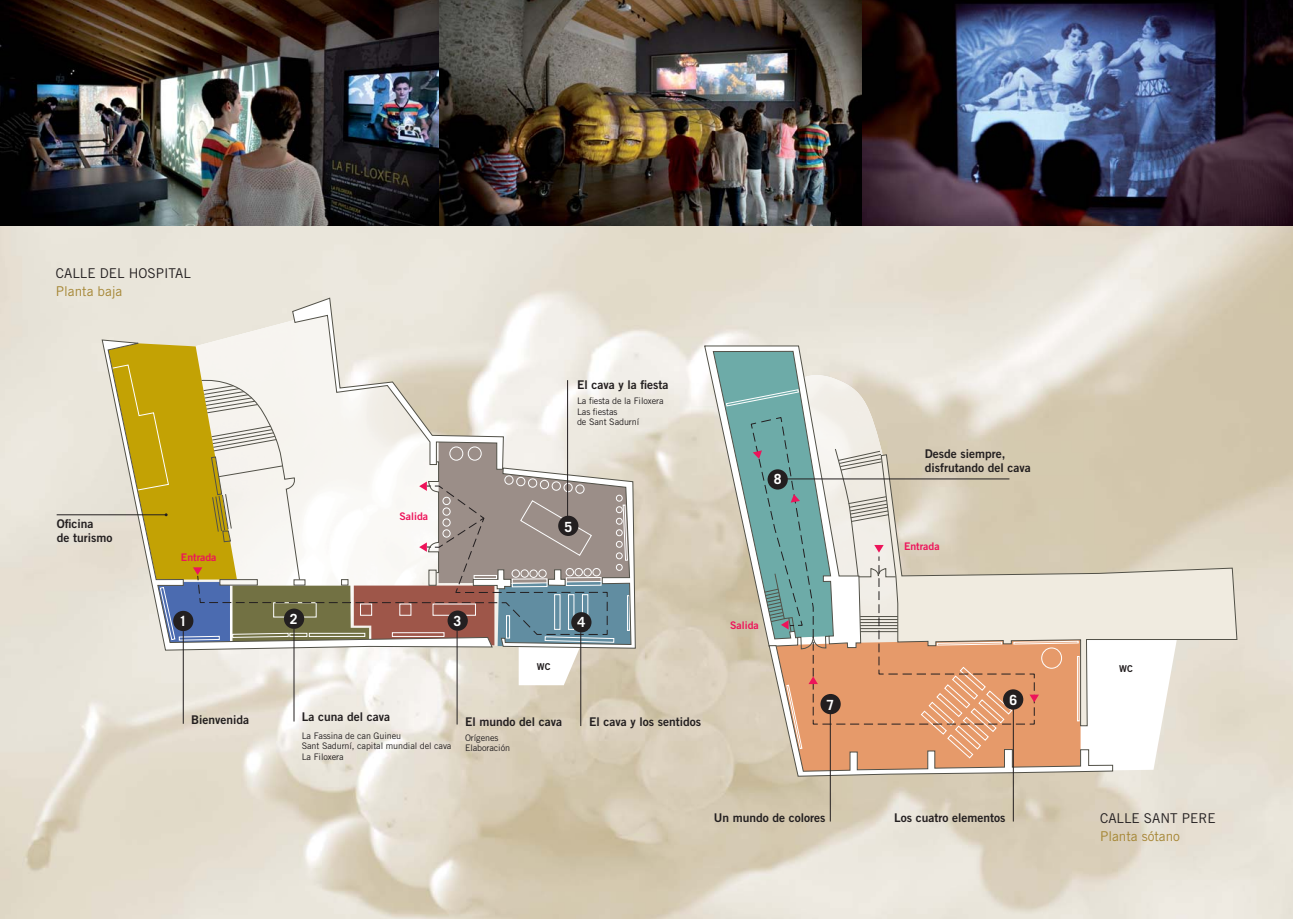
<style>
.page{position:relative;width:1293px;height:919px;background:#fff}
.page>*{position:absolute;margin:0;border:0;box-sizing:border-box;transform-origin:0 0}
.t1{font:700 13.95px "Trade Gothic LT Std";color:#fff}
.t2{font:13.5px "Trade Gothic LT Std";color:#231f20}
.t3{font:13.5px "Trade Gothic LT Std";color:#a58634}
.t4{font:12px/13.5px "Trade Gothic LT Std Bd 2";color:#231f20}
.t5{font:10.5px "Trade Gothic LT Std Bd 2";color:#ed145a}
.t6{font:9.45px "Trade Gothic LT Std Bd 2";color:#231f20}
.t7{font:9px/10.5px "Trade Gothic LT Std";letter-spacing:-.01em;color:#231f20}
</style>
<div class="page">
<img style="left:0;top:3px;width:1293px;height:915px">
<img style="left:861px;top:0;width:431px;height:225px">
<svg style="left:1177px;top:454px;width:60px;height:272px;background:#e0d8c7"></svg>
<svg style="left:704px;top:345px;width:473px;height:431px;background:#d5c9b6"></svg>
<img style="left:0;top:0;width:439px;height:225px">
<img style="left:439px;top:0;width:422px;height:225px">
<hr style="left:57px;top:514px;width:109px;height:1px;background:#231f20">
<svg style="left:108px;top:297px;width:528px;height:388px"></svg>
<div style="left:173px;top:610px;width:20px;height:21px;background:#231f20;border-radius:50%"></div>
<hr style="left:183px;top:631px;width:1px;height:92px;background:#231f20">
<div style="left:447px;top:610px;width:21px;height:20px;background:#231f20;border-radius:50%"></div>
<hr style="left:457px;top:630px;width:1px;height:94px;background:#231f20">
<hr style="left:567px;top:380px;width:1px;height:136px;background:#231f20">
<hr style="left:784px;top:478px;width:225px;height:1px;background:#231f20">
<div style="left:767px;top:469px;width:21px;height:20px;background:#231f20;border-radius:50%"></div>
<hr style="left:830px;top:712px;width:1px;height:109px;background:#231f20">
<div style="left:820px;top:694px;width:20px;height:20px;background:#231f20;border-radius:50%"></div>
<hr style="left:1013px;top:708px;width:1px;height:113px;background:#231f20">
<div style="left:1003px;top:689px;width:20px;height:20px;background:#231f20;border-radius:50%"></div>
<hr style="left:294px;top:628px;width:1px;height:93px;background:#231f20">
<div style="left:284px;top:608px;width:20px;height:20px;background:#231f20;border-radius:50%"></div>
<div style="left:571px;top:612px;width:20px;height:20px;background:#231f20;border-radius:50%"></div>
<hr style="left:580px;top:632px;width:1px;height:94px;background:#231f20">
<p class="t2" style="left:56px;top:268px;width:137px">CALLE DEL HOSPITAL</p>
<p class="t3" style="left:56px;top:286px;width:68px">Planta baja</p>
<p class="t4" style="left:57px;top:518px;width:57px">Oficina<br>de turismo</p>
<p class="t5" style="left:181px;top:553px;width:37px">Entrada</p>
<p class="t5" style="left:399px;top:513px;width:30px">Salida</p>
<p class="t1" style="left:290px;top:614px;width:9px">2</p>
<p class="t1" style="left:179px;top:616px;width:9px">1</p>
<p class="t1" style="left:453px;top:615px;width:9px">3</p>
<p class="t4" style="left:577px;top:379px;width:93px">El cava y la fiesta</p>
<p class="t7" style="left:577px;top:396px;width:88px">La fiesta de la Filoxera<br>Las fiestas<br>de Sant Sadurní</p>
<p class="t1" style="left:564px;top:522px;width:9px">5</p>
<p class="t1" style="left:577px;top:617px;width:9px">4</p>
<p class="t1" style="left:774px;top:474px;width:9px">8</p>
<p class="t5" style="left:730px;top:621px;width:30px">Salida</p>
<p class="t4" style="left:924px;top:448px;width:107px">Desde siempre, disfrutando del cava</p>
<p class="t5" style="left:904px;top:542px;width:37px">Entrada</p>
<p class="t6" style="left:537px;top:662px;width:15px">WC</p>
<p class="t6" style="left:1119px;top:664px;width:15px">WC</p>
<p class="t1" style="left:826px;top:699px;width:9px">7</p>
<p class="t1" style="left:1009px;top:694px;width:9px">6</p>
<p class="t4" style="left:191px;top:714px;width:60px">Bienvenida</p>
<p class="t4" style="left:302px;top:711px;width:90px">La cuna del cava</p>
<p class="t7" style="left:302px;top:731px;width:151px">La Fassina de can Guineu<br>Sant Sadurní, capital mundial del cava<br>La Filoxera</p>
<p class="t4" style="left:465px;top:716px;width:98px">El mundo del cava</p>
<p class="t7" style="left:465px;top:733px;width:47px">Orígenes<br>Elaboración</p>
<p class="t4" style="left:589px;top:716px;width:113px">El cava y los sentidos</p>
<p class="t4" style="left:714px;top:812px;width:113px">Un mundo de colores</p>
<p class="t4" style="left:894px;top:812px;width:113px">Los cuatro elementos</p>
<p class="t2" style="left:1100px;top:813px;width:117px">CALLE SANT PERE</p>
<p class="t3" style="left:1100px;top:831px;width:81px">Planta sótano</p>
</div>
